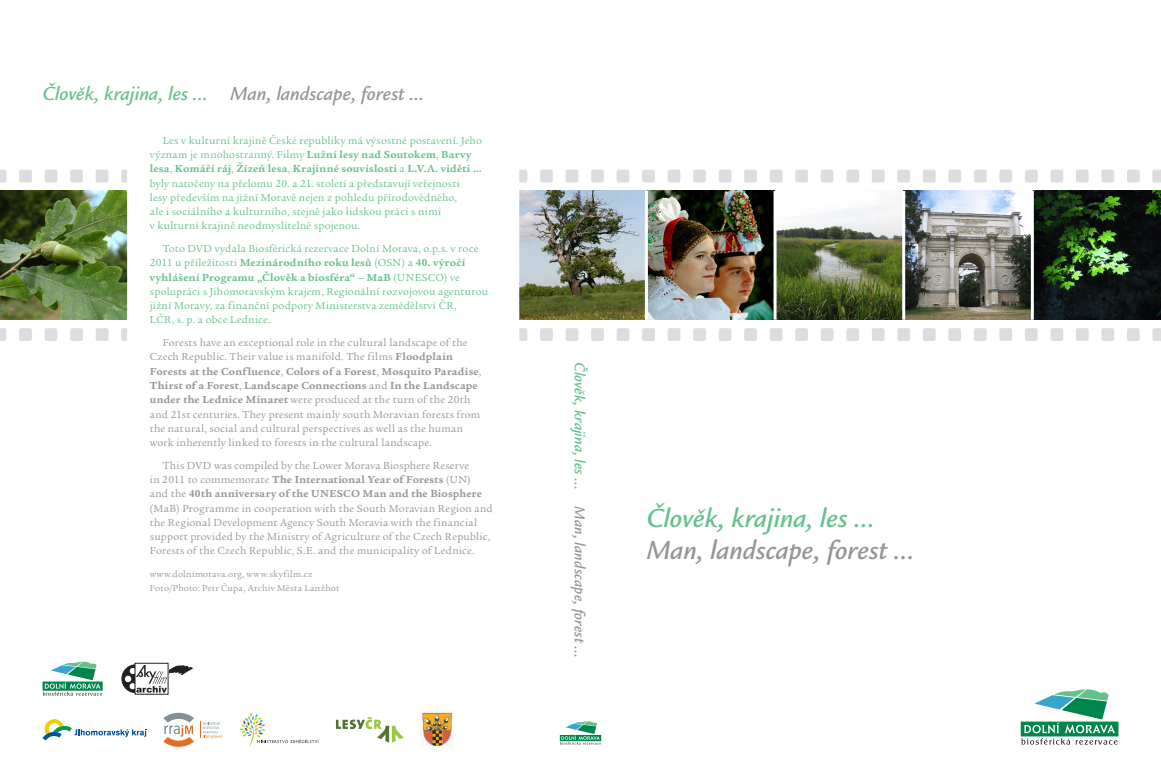
<style>
.page{position:relative;width:1161px;height:783px;background:#fff}
.page>*{position:absolute;margin:0;border:0;box-sizing:border-box;transform-origin:0 0}
.t1{font:italic 500 27px "Legacy San Itc TEE";color:#939598}
.t2{font:italic 500 27px "Legacy San Itc TEE";letter-spacing:-.005em;color:#65c18b}
.t3{font:italic 500 19.5px "Legacy San Itc TEE";color:#939598}
.t4{font:italic 500 15px "Legacy San Itc TEE";letter-spacing:.005em;color:#939598}
.t5{font:10.5px/14.2px "Legacy Ser Itc TEE";letter-spacing:.025em;color:#939598}
.t6{font:10.5px/14.2px "Legacy Ser Itc TEE";letter-spacing:.02em;color:#65c18b}
.t7{font:9px/14.2px "Legacy Ser Itc TEE";letter-spacing:.025em;color:#939598}
.s1{color:#65c18b}
.s2{font-weight:700}
</style>
<div class="page">
<img style="left:519px;top:191px;width:642px;height:128px">
<img style="left:0;top:191px;width:127px;height:128px">
<svg style="left:43px;top:719px;width:103px;height:21px"></svg>
<svg style="left:163px;top:712px;width:31px;height:34px"></svg>
<svg style="left:200px;top:721px;width:23px;height:16px"></svg>
<img style="left:422px;top:712px;width:30px;height:35px">
<svg style="left:336px;top:717px;width:68px;height:25px"></svg>
<svg style="left:43px;top:661px;width:59px;height:34px"></svg>
<div style="left:135px;top:662px;width:33px;height:32px;border:1px solid #231f20"></div>
<svg style="left:122px;top:664px;width:70px;height:28px"></svg>
<svg style="left:240px;top:713px;width:79px;height:33px"></svg>
<svg style="left:1021px;top:689px;width:97px;height:55px"></svg>
<svg style="left:560px;top:721px;width:41px;height:23px"></svg>
<svg style="left:1152px;top:170px;width:9px;height:12px"></svg>
<svg style="left:1152px;top:328px;width:9px;height:13px"></svg>
<div style="left:1127px;top:170px;width:13px;height:12px;background:#dcdddf;border-radius:2px"></div>
<div style="left:1127px;top:328px;width:13px;height:13px;background:#dcdddf;border-radius:2px"></div>
<div style="left:1101px;top:170px;width:13px;height:12px;background:#dcdddf;border-radius:2px"></div>
<div style="left:1101px;top:328px;width:13px;height:13px;background:#dcdddf;border-radius:2px"></div>
<div style="left:1076px;top:170px;width:13px;height:12px;background:#dcdddf;border-radius:2px"></div>
<div style="left:1076px;top:328px;width:13px;height:13px;background:#dcdddf;border-radius:2px"></div>
<div style="left:1050px;top:170px;width:13px;height:12px;background:#dcdddf;border-radius:2px"></div>
<div style="left:1050px;top:328px;width:13px;height:13px;background:#dcdddf;border-radius:2px"></div>
<div style="left:1025px;top:170px;width:12px;height:12px;background:#dcdddf;border-radius:2px"></div>
<div style="left:1025px;top:328px;width:12px;height:13px;background:#dcdddf;border-radius:2px"></div>
<div style="left:999px;top:170px;width:13px;height:12px;background:#dcdddf;border-radius:2px"></div>
<div style="left:999px;top:328px;width:13px;height:13px;background:#dcdddf;border-radius:2px"></div>
<div style="left:974px;top:170px;width:12px;height:12px;background:#dcdddf;border-radius:2px"></div>
<div style="left:974px;top:328px;width:12px;height:13px;background:#dcdddf;border-radius:2px"></div>
<div style="left:948px;top:170px;width:13px;height:12px;background:#dcdddf;border-radius:2px"></div>
<div style="left:948px;top:328px;width:13px;height:13px;background:#dcdddf;border-radius:2px"></div>
<div style="left:923px;top:170px;width:12px;height:12px;background:#dcdddf;border-radius:2px"></div>
<div style="left:923px;top:328px;width:12px;height:13px;background:#dcdddf;border-radius:2px"></div>
<div style="left:897px;top:170px;width:13px;height:12px;background:#dcdddf;border-radius:2px"></div>
<div style="left:897px;top:328px;width:13px;height:13px;background:#dcdddf;border-radius:2px"></div>
<div style="left:872px;top:170px;width:12px;height:12px;background:#dcdddf;border-radius:2px"></div>
<div style="left:872px;top:328px;width:12px;height:13px;background:#dcdddf;border-radius:2px"></div>
<div style="left:846px;top:170px;width:13px;height:12px;background:#dcdddf;border-radius:2px"></div>
<div style="left:846px;top:328px;width:13px;height:13px;background:#dcdddf;border-radius:2px"></div>
<div style="left:821px;top:170px;width:12px;height:12px;background:#dcdddf;border-radius:2px"></div>
<div style="left:821px;top:328px;width:12px;height:13px;background:#dcdddf;border-radius:2px"></div>
<div style="left:795px;top:170px;width:13px;height:12px;background:#dcdddf;border-radius:2px"></div>
<div style="left:795px;top:328px;width:13px;height:13px;background:#dcdddf;border-radius:2px"></div>
<div style="left:770px;top:170px;width:12px;height:12px;background:#dcdddf;border-radius:2px"></div>
<div style="left:770px;top:328px;width:12px;height:13px;background:#dcdddf;border-radius:2px"></div>
<div style="left:744px;top:170px;width:13px;height:12px;background:#dcdddf;border-radius:2px"></div>
<div style="left:744px;top:328px;width:13px;height:13px;background:#dcdddf;border-radius:2px"></div>
<div style="left:719px;top:170px;width:12px;height:12px;background:#dcdddf;border-radius:2px"></div>
<div style="left:719px;top:328px;width:12px;height:13px;background:#dcdddf;border-radius:2px"></div>
<div style="left:693px;top:170px;width:13px;height:12px;background:#dcdddf;border-radius:2px"></div>
<div style="left:693px;top:328px;width:13px;height:13px;background:#dcdddf;border-radius:2px"></div>
<div style="left:668px;top:170px;width:12px;height:12px;background:#dcdddf;border-radius:2px"></div>
<div style="left:668px;top:328px;width:12px;height:13px;background:#dcdddf;border-radius:2px"></div>
<div style="left:642px;top:170px;width:13px;height:12px;background:#dcdddf;border-radius:2px"></div>
<div style="left:642px;top:328px;width:13px;height:13px;background:#dcdddf;border-radius:2px"></div>
<div style="left:617px;top:170px;width:12px;height:12px;background:#dcdddf;border-radius:2px"></div>
<div style="left:617px;top:328px;width:12px;height:13px;background:#dcdddf;border-radius:2px"></div>
<div style="left:591px;top:170px;width:13px;height:12px;background:#dcdddf;border-radius:2px"></div>
<div style="left:591px;top:328px;width:13px;height:13px;background:#dcdddf;border-radius:2px"></div>
<div style="left:566px;top:170px;width:12px;height:12px;background:#dcdddf;border-radius:2px"></div>
<div style="left:566px;top:328px;width:12px;height:13px;background:#dcdddf;border-radius:2px"></div>
<div style="left:540px;top:170px;width:13px;height:12px;background:#dcdddf;border-radius:2px"></div>
<div style="left:540px;top:328px;width:13px;height:13px;background:#dcdddf;border-radius:2px"></div>
<div style="left:514px;top:170px;width:13px;height:12px;background:#dcdddf;border-radius:2px"></div>
<div style="left:514px;top:328px;width:13px;height:13px;background:#dcdddf;border-radius:2px"></div>
<div style="left:121px;top:170px;width:13px;height:12px;background:#dcdddf;border-radius:2px"></div>
<div style="left:96px;top:170px;width:12px;height:12px;background:#dcdddf;border-radius:2px"></div>
<div style="left:70px;top:170px;width:13px;height:12px;background:#dcdddf;border-radius:2px"></div>
<div style="left:45px;top:170px;width:12px;height:12px;background:#dcdddf;border-radius:2px"></div>
<div style="left:19px;top:170px;width:13px;height:12px;background:#dcdddf;border-radius:2px"></div>
<svg style="left:0;top:170px;width:6px;height:12px"></svg>
<div style="left:121px;top:328px;width:13px;height:13px;background:#dcdddf;border-radius:2px"></div>
<div style="left:96px;top:328px;width:12px;height:13px;background:#dcdddf;border-radius:2px"></div>
<div style="left:70px;top:328px;width:13px;height:13px;background:#dcdddf;border-radius:2px"></div>
<div style="left:45px;top:328px;width:12px;height:13px;background:#dcdddf;border-radius:2px"></div>
<div style="left:19px;top:328px;width:13px;height:13px;background:#dcdddf;border-radius:2px"></div>
<svg style="left:0;top:328px;width:6px;height:13px"></svg>
<hr style="left:1031px;top:191px;width:3px;height:128px;background:#fff">
<hr style="left:902px;top:191px;width:3px;height:128px;background:#fff">
<hr style="left:773px;top:191px;width:3px;height:128px;background:#fff">
<hr style="left:645px;top:191px;width:3px;height:128px;background:#fff">
<hr style="left:516px;top:168px;width:3px;height:174px;background:#fff">
<hr style="left:127px;top:168px;width:3px;height:174px;background:#fff">
<div style="left:129px;top:168px;width:389px;height:188px;background:#fff"></div>
<p class="t3" style="left:43px;top:82px;width:384px"><span class="s1">Člověk, krajina, les ...</span> Man, landscape, forest ...</p>
<p class="t6" style="left:150px;top:133px;width:334px;text-indent:13px">Les v kulturní krajině České republiky má výsostné postavení. Jeho význam je mnohostranný. Filmy <span class="s2">Lužní lesy nad Soutokem</span>, <span class="s2">Barvy lesa</span>, <span class="s2">Komáří ráj</span>, <span class="s2">Žízeň lesa</span>, <span class="s2">Krajinné souvislosti</span> a <span class="s2">L.V.A. viděti … </span>byly natočeny na přelomu 20. a 21. století a představují veřejnosti<br>lesy především na jižní Moravě nejen z pohledu přírodovědného,<br>ale i sociálního a kulturního, stejně jako lidskou práci s nimi<br>v kulturní krajině neodmyslitelně spojenou.</p>
<p class="t6" style="left:150px;top:242px;width:340px;text-indent:13px">Toto DVD vydala Biosférická rezervace Dolní Morava, o.p.s. v roce 2011 u příležitosti <span class="s2">Mezinárodního roku lesů</span> (OSN) a <span class="s2">40. výročí vyhlášení Programu „Člověk a biosféra“ – MaB</span> (UNESCO) ve spolupráci s Jihomoravským krajem, Regionální rozvojovou agenturou jižní Moravy, za finanční podpory Ministerstva zemědělství ČR,<br>LČR, s. p. a obce Lednice.</p>
<p class="t5" style="left:150px;top:336px;width:333px;text-indent:13px">Forests have an exceptional role in the cultural landscape of the Czech Republic. Their value is manifold. The films <span class="s2">Floodplain Forests at the Confluence</span>, <span class="s2">Colors of a Forest</span>, <span class="s2">Mosquito Paradise</span>, <span class="s2">Thirst of a Forest</span>, <span class="s2">Landscape Connections</span> and <span class="s2">In the Landscape under the Lednice Minaret</span> were produced at the turn of the 20th and 21st centuries. They present mainly south Moravian forests from the natural, social and cultural perspectives as well as the human work inherently linked to forests in the cultural landscape.</p>
<p class="t5" style="left:150px;top:458px;width:344px;text-indent:13px">This DVD was compiled by the Lower Morava Biosphere Reserve<br>in 2011 to commemorate <span class="s2">The International Year of Forests</span> (UN)<br>and the <span class="s2">40th anniversary of the UNESCO Man and the Biosphere </span>(MaB) Programme in cooperation with the South Moravian Region and the Regional Development Agency South Moravia with the financial support provided by the Ministry of Agriculture of the Czech Republic, Forests of the Czech Republic, S.E. and the municipality of Lednice.</p>
<p class="t7" style="left:150px;top:567px;width:191px">www.dolnimorava.org, www.skyfilm.cz<br>Foto/Photo: Petr Čupa, Archiv Města Lanžhot</p>
<p class="t4" style="left:589px;top:362px;width:298px;rotate:90deg"><span class="s1">Člověk, krajina, les ...</span> Man, landscape, forest ...</p>
<p class="t2" style="left:646px;top:501px;width:230px">Člověk, krajina, les ...</p>
<p class="t1" style="left:646px;top:533px;width:270px">Man, landscape, forest ...</p>
</div>
